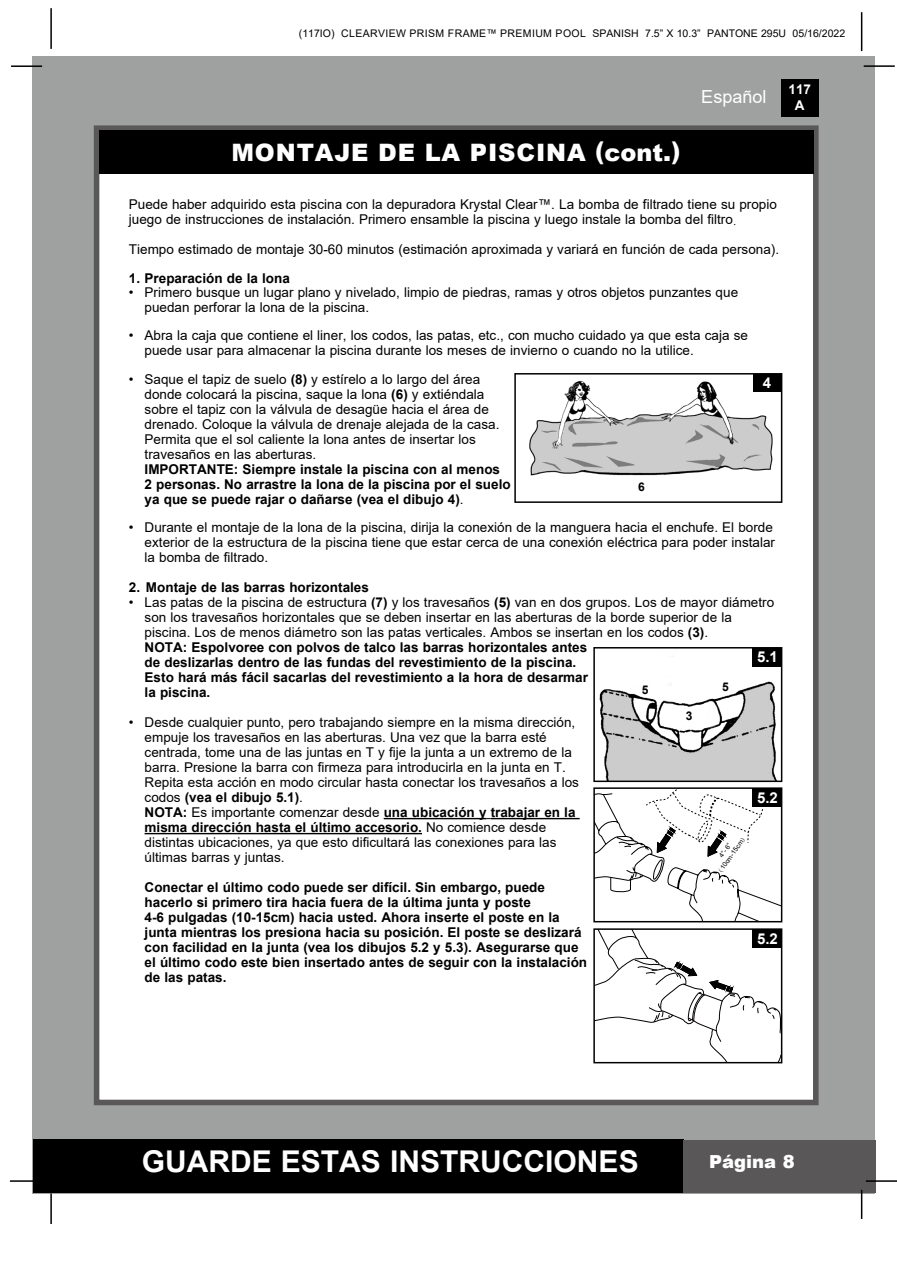
<style>
.page{position:relative;width:897px;height:1264px;background:#fff}
.page>*{position:absolute;margin:0;border:0;box-sizing:border-box;transform-origin:0 0}
.t1{font:700 30px "Arial";color:#fff}
.t2{font:900 24px "Arial";letter-spacing:.035em;color:#fff}
.t3{font:18px "Arial";color:#fff}
.t4{font:900 18px "Arial";color:#fff}
.t5{font:700 15px "Arial";color:#fff}
.t6{font:13.5px/15px "Arial";color:#000}
.t7{font:700 13.5px/15px "Arial";color:#000}
.t8{font:700 13.5px/16.2px "Arial";color:#fff;text-align:center}
.t9{font:700 12px "Arial";color:#000}
.t10{font:10.5px "Arial";letter-spacing:.015em;color:#000}
.t11{font:6.75px "Arial";color:#000}
.s1{font-family:"Adobe Song Std";font-weight:300}
.s2{font-weight:700}
.s3{font-weight:400}
.s4{font-family:"Adobe Song Std Light GBK EUC H"}
</style>
<div class="page">
<div style="left:33px;top:56px;width:842px;height:1137px;background:#9fa0a0"></div>
<div style="left:780px;top:79px;width:38px;height:38px;background:#000"></div>
<hr style="left:863px;top:65px;width:31px;height:2px;background:#000">
<hr style="left:50px;top:8px;width:2px;height:41px;background:#000">
<hr style="left:860px;top:12px;width:2px;height:39px;background:#000">
<div style="left:33px;top:1140px;width:650px;height:53px;background:#000"></div>
<div style="left:682px;top:1140px;width:193px;height:53px;background:#595757"></div>
<hr style="left:865px;top:1180px;width:31px;height:1px;background:#000">
<hr style="left:860px;top:1189px;width:2px;height:30px;background:#000">
<hr style="left:50px;top:1193px;width:2px;height:31px;background:#000">
<hr style="left:10px;top:1180px;width:31px;height:1px;background:#000">
<hr style="left:11px;top:65px;width:31px;height:2px;background:#000">
<div style="left:94px;top:125px;width:724px;height:980px;background:#fff;border:6px solid #595757"></div>
<div style="left:99px;top:130px;width:714px;height:44px;background:#000"></div>
<hr style="left:383px;top:818px;width:103px;height:1px;background:#000">
<hr style="left:490px;top:818px;width:89px;height:1px;background:#000">
<hr style="left:144px;top:833px;width:278px;height:1px;background:#000">
<img style="left:529px;top:381px;width:244px;height:95px">
<div style="left:514px;top:373px;width:268px;height:130px;border:2px solid #000"></div>
<div style="left:753px;top:374px;width:28px;height:18px;background:#000"></div>
<svg style="left:596px;top:790px;width:183px;height:129px"></svg>
<div style="left:593px;top:787px;width:189px;height:135px;border:2px solid #000"></div>
<div style="left:752px;top:788px;width:28px;height:19px;background:#000"></div>
<svg style="left:596px;top:931px;width:183px;height:129px"></svg>
<div style="left:593px;top:928px;width:189px;height:135px;border:2px solid #000"></div>
<div style="left:752px;top:929px;width:28px;height:19px;background:#000"></div>
<img style="left:599px;top:656px;width:180px;height:123px">
<div style="left:593px;top:647px;width:189px;height:135px;border:2px solid #000"></div>
<div style="left:752px;top:648px;width:28px;height:18px;background:#000"></div>
<p class="t10" style="left:299px;top:26px;width:547px">(117IO) CLEARVIEW PRISM FRAME™ PREMIUM POOL SPANISH 7.5” X 10.3” PANTONE 295U 05/16/2022</p>
<h3 class="t3" style="left:701px;top:84px;width:67px">Español</h3>
<p class="t8" style="left:788px;top:81px;width:24px">117<br>A</p>
<h2 class="t2" style="left:231px;top:135px;width:450px">MONTAJE DE LA PISCINA (cont.)</h2>
<p class="t6" style="left:129px;top:197px;width:649px">Puede haber adquirido esta piscina con la depuradora Krystal Clear™. La bomba de filtrado tiene su propio juego de instrucciones de instalación. Primero ensamble la piscina y luego instale la bomba del filtro<span class="s1">.</span></p>
<p class="t6" style="left:129px;top:241px;width:651px">Tiempo estimado de montaje 30-60 minutos (estimación aproximada y variará en función de cada persona).</p>
<p class="t7" style="left:129px;top:271px;width:162px">1. Preparación de la lona</p>
<p class="t6" style="left:144px;top:284px;width:595px;text-indent:-16px">• Primero busque un lugar plano y nivelado, limpio de piedras, ramas y otros objetos punzantes que puedan perforar la lona de la piscina.</p>
<p class="t6" style="left:144px;top:328px;width:604px;text-indent:-16px">• Abra la caja que contiene el liner, los codos, las patas, etc., con mucho cuidado ya que esta caja se puede usar para almacenar la piscina durante los meses de invierno o cuando no la utilice.</p>
<p class="t6" style="left:145px;top:371px;width:356px;text-indent:-16px">• Saque el tapiz de suelo <span class="s2">(8)</span> y estírelo a lo largo del área donde colocará la piscina, saque la lona <span class="s2">(6)</span> y extiéndala sobre el tapiz con la válvula de desagüe hacia el área de drenado. Coloque la válvula de drenaje alejada de la casa.<br>Permita que el sol caliente la lona antes de insertar los travesaños en las aberturas.</p>
<p class="t7" style="left:145px;top:461px;width:367px">IMPORTANTE: Siempre instale la piscina con al menos<br>2 personas. No arrastre la lona de la piscina por el suelo ya que se puede rajar o dañarse (vea el dibujo 4)<span class="s3">.</span></p>
<p class="t6" style="left:145px;top:520px;width:631px;text-indent:-16px">• Durante el montaje de la lona de la piscina, dirija la conexión de la manguera hacia el enchufe. El borde exterior de la estructura de la piscina tiene que estar cerca de una conexión eléctrica para poder instalar la bomba de filtrado.</p>
<p class="t7" style="left:129px;top:580px;width:241px">2. Montaje de las barras horizontales</p>
<p class="t6" style="left:145px;top:595px;width:631px;text-indent:-16px">• Las patas de la piscina de estructura <span class="s2">(7)</span> y los travesaños <span class="s2">(5)</span> van en dos grupos. Los de mayor diámetro son los travesaños horizontales que se deben insertar en las aberturas de la borde superior de la piscina. Los de menos diámetro son las patas verticales. Ambos se insertan en los codos <span class="s2">(3)</span>.<br><span class="s2">NOTA: Espolvoree con polvos de talco las barras horizontales antes<br>de deslizarlas dentro de las fundas del revestimiento de la piscina.<br>Esto hará más fácil sacarlas del revestimiento a la hora de desarmar<br>la piscina.</span></p>
<p class="t6" style="left:144px;top:715px;width:436px;text-indent:-16px">• Desde cualquier punto, pero trabajando siempre en la misma dirección, empuje los travesaños en las aberturas. Una vez que la barra esté centrada, tome una de las juntas en T y fije la junta a un extremo de la barra. Presione la barra con firmeza para introducirla en la junta en T.<br>Repita esta acción en modo circular hasta conectar los travesaños a los codos <span class="s2">(vea el dibujo 5.1)</span>.<br><span class="s2">NOTA:</span> Es importante comenzar desde <span class="s2">una ubicación y trabajar en la misma dirección hasta el último accesorio.</span> No comience desde distintas ubicaciones, ya que esto dificultará las conexiones para las últimas barras y juntas.</p>
<p class="t7" style="left:145px;top:880px;width:444px">Conectar el último codo puede ser difícil. Sin embargo, puede hacerlo si primero tira hacia fuera de la última junta y poste<br>4-6 pulgadas (10-15cm) hacia usted. Ahora inserte el poste en la junta mientras los presiona hacia su posición. El poste se deslizará con facilidad en la junta (vea los dibujos 5.2 y 5.3). Asegurarse que el último codo este bien insertado antes de seguir con la instalación de las patas.</p>
<p class="t5" style="left:762px;top:372px;width:10px">4</p>
<p class="t9" style="left:638px;top:478px;width:8px">6</p>
<p class="t5" style="left:757px;top:646px;width:22px">5.1</p>
<p class="t9" style="left:722px;top:678px;width:8px">5</p>
<p class="t9" style="left:641px;top:681px;width:8px">5</p>
<p class="t9" style="left:685px;top:707px;width:8px">3</p>
<p class="t5" style="left:757px;top:787px;width:22px">5.2</p>
<p class="t11" style="left:714px;top:872px;width:50px;rotate:-55deg"><span class="s4">（</span>10cm-15cm<span class="s4">）</span></p>
<p class="t11" style="left:716px;top:854px;width:18px;rotate:-55deg">4”- 6”</p>
<p class="t5" style="left:757px;top:928px;width:22px">5.2</p>
<h1 class="t1" style="left:142px;top:1140px;width:498px">GUARDE ESTAS INSTRUCCIONES</h1>
<h3 class="t4" style="left:709px;top:1149px;width:87px">Página 8</h3>
</div>
